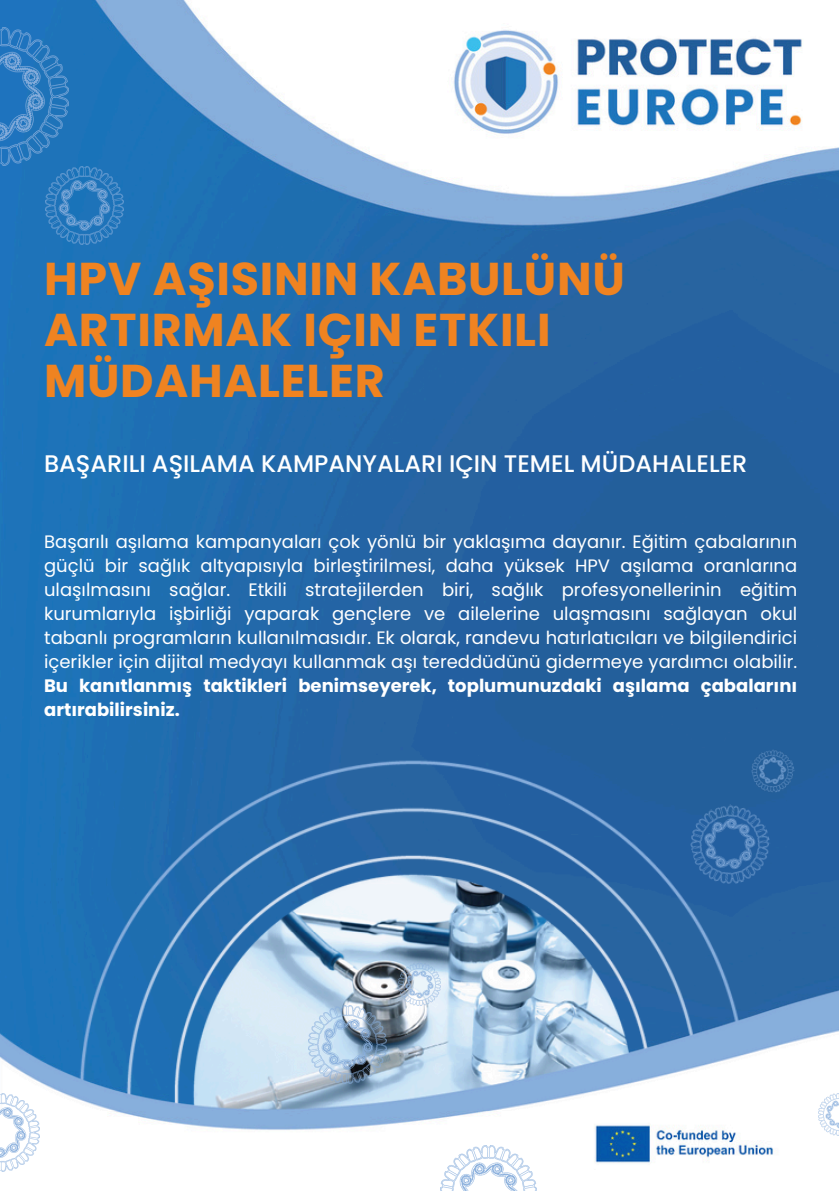
<style>
.page{position:relative;width:839px;height:1191px;background:#fff}
.page>*{position:absolute;margin:0;border:0;box-sizing:border-box;transform-origin:0 0}
.t1{font:700 46px/51px "Poppins";letter-spacing:.015em;color:#ef8321}
.t2{font:500 24px "Poppins";color:#fff}
.t3{font:18px/24px "Poppins";color:#fff;text-align:justify}
.s1{font-weight:700}
</style>
<div class="page">
<img style="left:0;top:0;width:838px;height:1191px">
<img style="left:0;top:746px;width:838px;height:364px">
<img style="left:308px;top:1006px;width:78px;height:78px">
<img style="left:45px;top:166px;width:78px;height:78px">
<img style="left:0;top:1093px;width:39px;height:78px">
<img style="left:440px;top:1145px;width:96px;height:46px">
<img style="left:0;top:28px;width:68px;height:138px">
<img style="left:399px;top:963px;width:42px;height:42px">
<img style="left:818px;top:1093px;width:20px;height:42px">
<img style="left:683px;top:797px;width:95px;height:95px">
<img style="left:747px;top:746px;width:51px;height:51px">
<p class="t1" style="left:44px;top:254px;width:582px">HPV AŞISININ KABULÜNÜ<br>ARTIRMAK IÇIN ETKILI<br>MÜDAHALELER</p>
<p class="t2" style="left:44px;top:447px;width:704px">BAŞARILI AŞILAMA KAMPANYALARI IÇIN TEMEL MÜDAHALELER</p>
<p class="t3" style="left:44px;top:530px;width:754px">Başarılı aşılama kampanyaları çok yönlü bir yaklaşıma dayanır. Eğitim çabalarının güçlü bir sağlık altyapısıyla birleştirilmesi, daha yüksek HPV aşılama oranlarına ulaşılmasını sağlar. Etkili stratejilerden biri, sağlık profesyonellerinin eğitim kurumlarıyla işbirliği yaparak gençlere ve ailelerine ulaşmasını sağlayan okul tabanlı programların kullanılmasıdır. Ek olarak, randevu hatırlatıcıları ve bilgilendirici içerikler için dijital medyayı kullanmak aşı tereddüdünü gidermeye yardımcı olabilir.<br><span class="s1">Bu kanıtlanmış taktikleri benimseyerek, toplumunuzdaki aşılama çabalarını artırabilirsiniz.</span></p>
</div>
